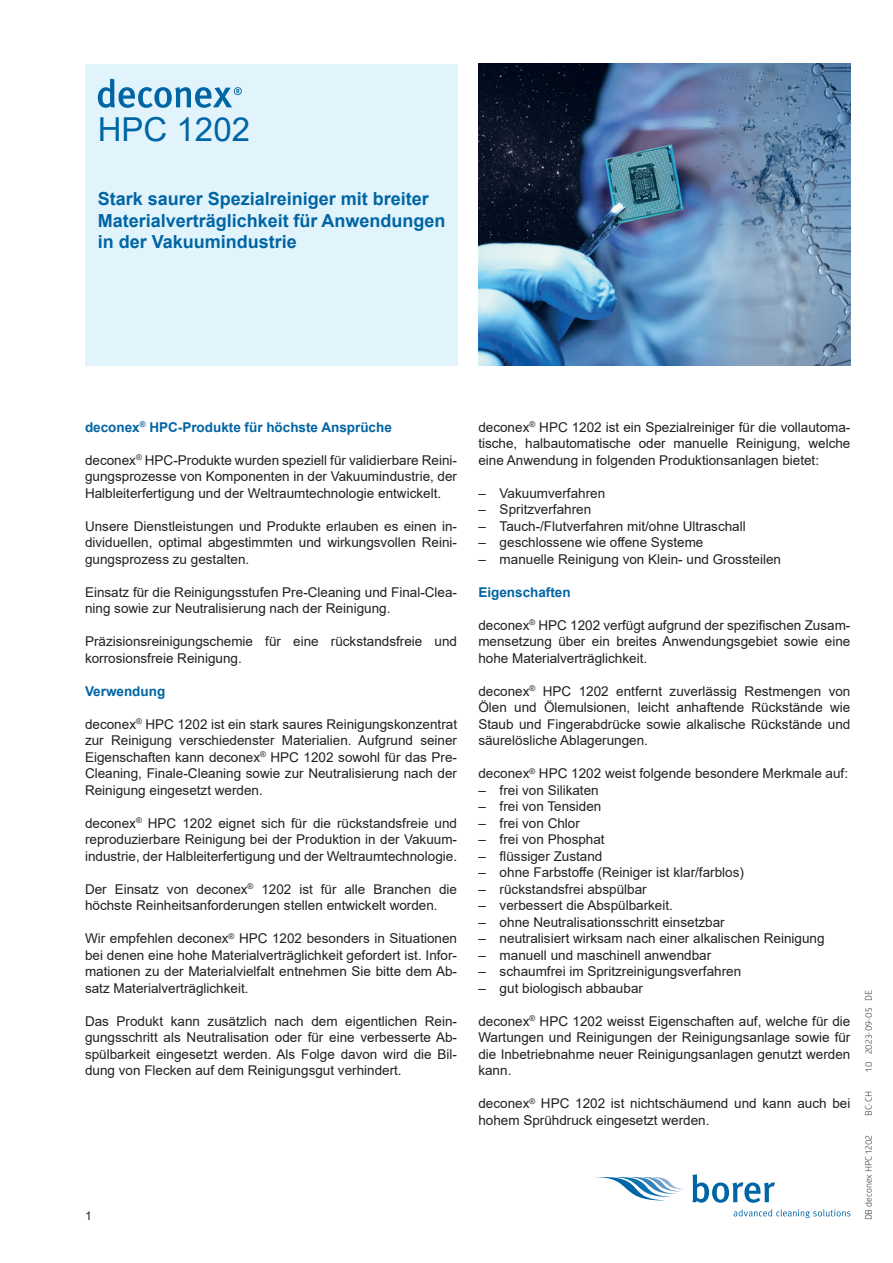
<style>
.page{position:relative;width:893px;height:1263px;background:#fff}
.page>*{position:absolute;margin:0;border:0;box-sizing:border-box;transform-origin:0 0}
.t1{font:33px "Arial";color:#0065a4}
.t2{font:700 18px/21.6px "Arial";color:#0065a4}
.t3{font:13.5px/16.5px "Arial";color:#231f20;text-align:justify}
.t4{font:700 13.5px "Arial";color:#0065a4}
.t5{font:12px "Arial";color:#231f20}
.t6{font:9px "Glober";color:#231f20}
</style>
<div class="page">
<div style="left:85px;top:64px;width:372px;height:302px;background:#e1f4fc"></div>
<svg style="left:595px;top:1177px;width:90px;height:23px"></svg>
<svg style="left:692px;top:1174px;width:83px;height:29px"></svg>
<svg style="left:734px;top:1209px;width:116px;height:9px"></svg>
<svg style="left:98px;top:79px;width:144px;height:29px"></svg>
<img style="left:478px;top:64px;width:372px;height:302px">
<h1 class="t1" style="left:98px;top:107px;width:154px">HPC 1202</h1>
<h2 class="t2" style="left:98px;top:188px;width:349px">Stark saurer Spezialreiniger mit breiter<br>Materialverträglichkeit für Anwendungen in der Vakuumindustrie</h2>
<p class="t4" style="left:85px;top:417px;width:308px">deconex<sup>®</sup> HPC-Produkte für höchste Ansprüche</p>
<p class="t3" style="left:85px;top:451px;width:374px">deconex<sup>®</sup> HPC-Produkte wurden speziell für validierbare Reini&shy;gungsprozesse von Komponenten in der Vakuumindustrie, der Halbleiterfertigung und der Weltraumtechnologie entwickelt.</p>
<p class="t3" style="left:85px;top:517px;width:374px">Unsere Dienstleistungen und Produkte erlauben es einen in&shy;dividuellen, optimal abgestimmten und wirkungsvollen Reini&shy;gungsprozess zu gestalten.</p>
<p class="t3" style="left:85px;top:583px;width:374px">Einsatz für die Reinigungsstufen Pre-Cleaning und Final-Clea&shy;ning sowie zur Neutralisierung nach der Reinigung.</p>
<p class="t3" style="left:85px;top:633px;width:374px">Präzisionsreinigungschemie für eine rückstandsfreie und korrosionsfreie Reinigung.</p>
<p class="t4" style="left:85px;top:681px;width:82px">Verwendung</p>
<p class="t3" style="left:85px;top:715px;width:374px">deconex<sup>®</sup> HPC 1202 ist ein stark saures Reinigungskonzentrat zur Reinigung verschiedenster Materialien. Aufgrund seiner Eigenschaften kann deconex<sup>®</sup> HPC 1202 sowohl für das Pre-Cleaning, Finale-Cleaning sowie zur Neutralisierung nach der Reinigung eingesetzt werden.</p>
<p class="t3" style="left:85px;top:814px;width:374px">deconex<sup>®</sup> HPC 1202 eignet sich für die rückstandsfreie und reproduzierbare Reinigung bei der Produktion in der Vakuum&shy;industrie, der Halbleiterfertigung und der Weltraumtechnologie.</p>
<p class="t3" style="left:85px;top:880px;width:374px">Der Einsatz von deconex<sup>®</sup> 1202 ist für alle Branchen die höchste Reinheitsanforderungen stellen entwickelt worden.</p>
<p class="t3" style="left:85px;top:930px;width:374px">Wir empfehlen deconex<sup>®</sup> HPC 1202 besonders in Situationen bei denen eine hohe Materialverträglichkeit gefordert ist. Infor&shy;mationen zu der Materialvielfalt entnehmen Sie bitte dem Ab&shy;satz Materialverträglichkeit.</p>
<p class="t3" style="left:85px;top:1012px;width:374px">Das Produkt kann zusätzlich nach dem eigentlichen Rein&shy;gungsschritt als Neutralisation oder für eine verbesserte Ab&shy;spülbarkeit eingesetzt werden. Als Folge davon wird die Bil&shy;dung von Flecken auf dem Reinigungsgut verhindert.</p>
<p class="t5" style="left:85px;top:1208px;width:8px">1</p>
<p class="t3" style="left:478px;top:418px;width:374px">deconex<sup>®</sup> HPC 1202 ist ein Spezialreiniger für die vollautoma&shy;tische, halbautomatische oder manuelle Reinigung, welche eine Anwendung in folgenden Produktionsanlagen bietet:</p>
<p class="t3" style="left:478px;top:484px;width:128px">– Vakuumverfahren</p>
<p class="t3" style="left:478px;top:501px;width:114px">– Spritzverfahren</p>
<p class="t3" style="left:478px;top:517px;width:269px">– Tauch-/Flutverfahren mit/ohne Ultraschall</p>
<p class="t3" style="left:478px;top:534px;width:227px">– geschlossene wie offene Systeme</p>
<p class="t3" style="left:478px;top:550px;width:304px">– manuelle Reinigung von Klein- und Grossteilen</p>
<p class="t4" style="left:478px;top:582px;width:94px">Eigenschaften</p>
<p class="t3" style="left:478px;top:616px;width:374px">deconex<sup>®</sup> HPC 1202 verfügt aufgrund der spezifischen Zusam&shy;mensetzung über ein breites Anwendungsgebiet sowie eine hohe Materialverträglichkeit.</p>
<p class="t3" style="left:478px;top:682px;width:374px">deconex<sup>®</sup> HPC 1202 entfernt zuverlässig Restmengen von Ölen und Ölemulsionen, leicht anhaftende Rückstände wie Staub und Fingerabdrücke sowie alkalische Rückstände und säurelösliche Ablagerungen.</p>
<p class="t3" style="left:478px;top:765px;width:371px">deconex<sup>®</sup> HPC 1202 weist folgende besondere Merkmale auf:</p>
<p class="t3" style="left:478px;top:781px;width:122px">– frei von Silikaten</p>
<p class="t3" style="left:478px;top:798px;width:125px">– frei von Tensiden</p>
<p class="t3" style="left:478px;top:814px;width:103px">– frei von Chlor</p>
<p class="t3" style="left:478px;top:831px;width:128px">– frei von Phosphat</p>
<p class="t3" style="left:478px;top:847px;width:126px">– flüssiger Zustand</p>
<p class="t3" style="left:478px;top:864px;width:267px">– ohne Farbstoffe (Reiniger ist klar/farblos)</p>
<p class="t3" style="left:478px;top:880px;width:170px">– rückstandsfrei abspülbar</p>
<p class="t3" style="left:478px;top:897px;width:196px">– verbessert die Abspülbarkeit.</p>
<p class="t3" style="left:478px;top:913px;width:248px">– ohne Neutralisationsschritt einsetzbar</p>
<p class="t3" style="left:478px;top:930px;width:348px">– neutralisiert wirksam nach einer alkalischen Reinigung</p>
<p class="t3" style="left:478px;top:946px;width:234px">– manuell und maschinell anwendbar</p>
<p class="t3" style="left:478px;top:963px;width:264px">– schaumfrei im Spritzreinigungsverfahren</p>
<p class="t3" style="left:478px;top:979px;width:166px">– gut biologisch abbaubar</p>
<p class="t3" style="left:478px;top:1012px;width:374px">deconex<sup>®</sup> HPC 1202 weisst Eigenschaften auf, welche für die Wartungen und Reinigungen der Reinigungsanlage sowie für die Inbetriebnahme neuer Reinigungsanlagen genutzt werden kann.</p>
<p class="t3" style="left:478px;top:1095px;width:374px">deconex<sup>®</sup> HPC 1202 ist nichtschäumend und kann auch bei hohem Sprühdruck eingesetzt werden.</p>
<p class="t6" style="left:862px;top:1072px;width:84px;rotate:-90deg">1.0 2023-09-05 DE</p>
<p class="t6" style="left:862px;top:1116px;width:26px;rotate:-90deg">BC-CH</p>
<p class="t6" style="left:862px;top:1220px;width:87px;rotate:-90deg">DB deconex HPC 1202</p>
</div>
